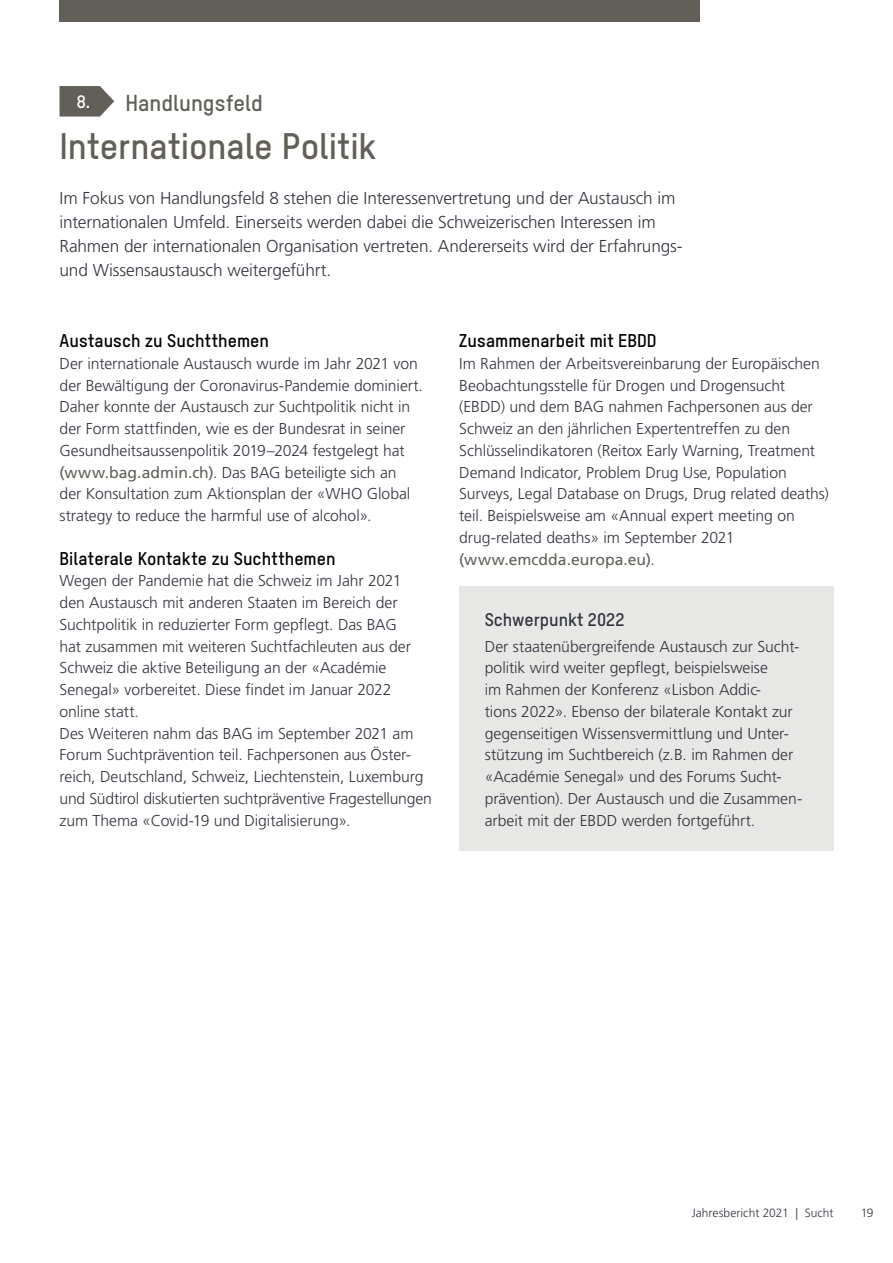
<style>
.page{position:relative;width:893px;height:1263px;background:#fff}
.page>*{position:absolute;margin:0;border:0;box-sizing:border-box;transform-origin:0 0}
.Titel_unter_Kapitelt{font:36px "T Star Pro Bold";color:#625f58}
.Kapiteltitel{font:22.5px "T Star Pro Bold";color:#625f58}
.Untertitel{font:18px "T Star Pro Bold";letter-spacing:.005em;color:#000}
.Grundtext{font:18px "T Star Pro Bold";color:#33353e}
.t1{font:17.7px "T Star Pro Bold";color:#fff}
.Lead{font:300 17.25px/24px "Frutiger LT Std";letter-spacing:-.01em;color:#33353e}
.Grundtext-2{font:300 15.75px/21.8px "Frutiger LT Std";letter-spacing:-.005em;color:#33353e}
.t2{font:300 12px "Frutiger LT Std";letter-spacing:.005em;color:#33353e}
.s1{font-weight:400;color:#625f58}
</style>
<div class="page">
<div style="left:60px;top:0;width:640px;height:21px;background:#625f58"></div>
<svg style="left:60px;top:86px;width:54px;height:31px;background:#78756f"></svg>
<div style="left:459px;top:586px;width:374px;height:265px;background:#e7e7e6"></div>
<p class="t1" style="left:77px;top:89px;width:15px">8.</p>
<p class="Kapiteltitel" style="left:125px;top:86px;width:139px">Handlungsfeld</p>
<p class="Titel_unter_Kapitelt" style="left:60px;top:119px;width:318px">Internationale Politik</p>
<p class="Lead" style="left:60px;top:186px;width:624px">Im Fokus von Handlungsfeld 8 stehen die Interessenvertretung und der Austausch im internationalen Umfeld. Einerseits werden dabei die Schweizerischen Interessen im Rahmen der internationalen Organisation vertreten. Andererseits wird der Erfahrungs&shy;und Wissensaustausch weitergeführt.</p>
<p class="Untertitel" style="left:60px;top:327px;width:211px">Austausch zu Suchtthemen</p>
<p class="Grundtext-2" style="left:60px;top:353px;width:365px">Der internationale Austausch wurde im Jahr 2021 von der Bewältigung der Coronavirus-Pandemie dominiert.<br>Daher konnte der Austausch zur Suchtpolitik nicht in der Form stattfinden, wie es der Bundesrat in seiner Gesundheitsaussenpolitik 2019–2024 festgelegt hat <span class="s1">(www.bag.admin.ch)</span>. Das BAG beteiligte sich an<br>der Konsultation zum Aktionsplan der «WHO Global strategy to reduce the harmful use of alcohol».</p>
<p class="Untertitel" style="left:60px;top:545px;width:278px">Bilaterale Kontakte zu Suchtthemen</p>
<p class="Grundtext-2" style="left:60px;top:570px;width:353px">Wegen der Pandemie hat die Schweiz im Jahr 2021 den Austausch mit anderen Staaten im Bereich der Suchtpolitik in reduzierter Form gepflegt. Das BAG hat zusammen mit weiteren Suchtfachleuten aus der Schweiz die aktive Beteiligung an der «Académie Senegal» vorbereitet. Diese findet im Januar 2022 online statt.</p>
<p class="Grundtext-2" style="left:60px;top:722px;width:374px">Des Weiteren nahm das BAG im September 2021 am Forum Suchtprävention teil. Fachpersonen aus Öster&shy;reich, Deutschland, Schweiz, Liechtenstein, Luxemburg und Südtirol diskutierten suchtpräventive Fragestellungen zum Thema «Covid-19 und Digitalisierung».</p>
<p class="Untertitel" style="left:459px;top:327px;width:199px">Zusammenarbeit mit EBDD</p>
<p class="Grundtext-2" style="left:459px;top:353px;width:371px">Im Rahmen der Arbeitsvereinbarung der Europäischen Beobachtungsstelle für Drogen und Drogensucht (EBDD) und dem BAG nahmen Fachpersonen aus der Schweiz an den jährlichen Expertentreffen zu den Schlüsselindikatoren (Reitox Early Warning, Treatment Demand Indicator, Problem Drug Use, Population Surveys, Legal Database on Drugs, Drug related deaths) teil. Beispielsweise am «Annual expert meeting on drug-related deaths» im September 2021 <span class="s1">(www.emcdda.europa.eu)</span>.</p>
<p class="Grundtext" style="left:485px;top:606px;width:141px">Schwerpunkt 2022</p>
<p class="Grundtext-2" style="left:485px;top:635px;width:319px">Der staatenübergreifende Austausch zur Sucht&shy;politik wird weiter gepflegt, beispielsweise<br>im Rahmen der Konferenz «Lisbon Addic-<br>tions 2022». Ebenso der bilaterale Kontakt zur gegenseitigen Wissensvermittlung und Unter&shy;stützung im Suchtbereich (z.B. im Rahmen der «Académie Senegal» und des Forums Sucht&shy;prävention). Der Austausch und die Zusammen&shy;arbeit mit der EBDD werden fortgeführt.</p>
<p class="t2" style="left:692px;top:1206px;width:143px">Jahresbericht 2021 | Sucht</p>
<p class="t2" style="left:861px;top:1206px;width:14px">19</p>
</div>
